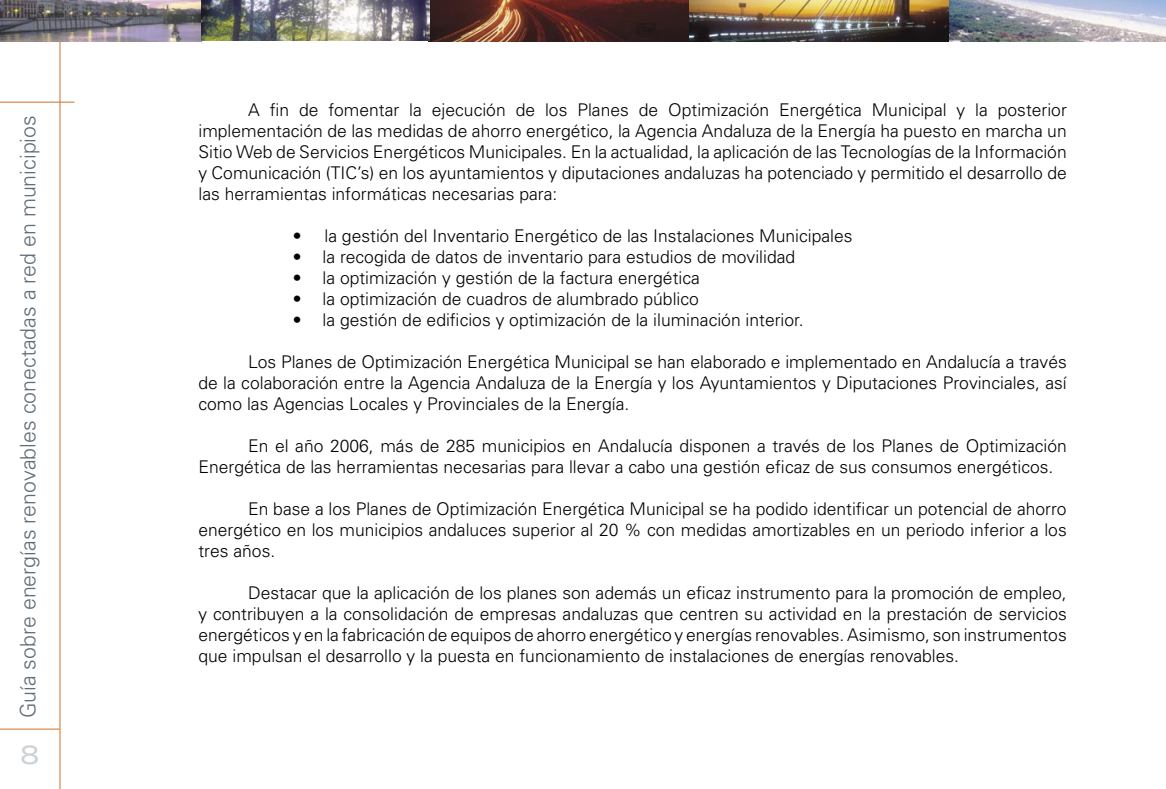
<style>
.page{position:relative;width:1166px;height:789px;background:#fff}
.page>*{position:absolute;margin:0;border:0;box-sizing:border-box;transform-origin:0 0}
.t1{font:expanded 26.25px "Univers";color:#ccd2d8}
.t2{font:300 21.35px "Univers";color:#616d78}
.t3{font:300 17.5px/21px "Univers";color:#000;text-align:justify}
</style>
<div class="page">
<hr style="left:0;top:102px;width:74px;height:1px;background:#cf7127">
<hr style="left:60px;top:0;width:1px;height:789px;background:#cf7127">
<hr style="left:0;top:728px;width:60px;height:1px;background:#cf7127">
<img style="left:0;top:0;width:949px;height:41px">
<img style="left:949px;top:0;width:217px;height:41px">
<p class="t2" style="left:15px;top:718px;width:604px;rotate:-90deg">Guía sobre energías renovables conectadas a red en municipios</p>
<h1 class="t1" style="left:20px;top:738px;width:21px">8</h1>
<p class="t3" style="left:198px;top:99px;width:870px;text-indent:50px">A fin de fomentar la ejecución de los Planes de Optimización Energética Municipal y la posterior implementación de las medidas de ahorro energético, la Agencia Andaluza de la Energía ha puesto en marcha un Sitio Web de Servicios Energéticos Municipales. En la actualidad, la aplicación de las Tecnologías de la Información y Comunicación (TIC’s) en los ayuntamientos y diputaciones andaluzas ha potenciado y permitido el desarrollo de las herramientas informáticas necesarias para:</p>
<p class="t3" style="left:293px;top:225px;width:561px">• la gestión del Inventario Energético de las Instalaciones Municipales</p>
<p class="t3" style="left:293px;top:246px;width:504px">• la recogida de datos de inventario para estudios de movilidad</p>
<p class="t3" style="left:293px;top:267px;width:409px">• la optimización y gestión de la factura energética</p>
<p class="t3" style="left:293px;top:288px;width:408px">• la optimización de cuadros de alumbrado público</p>
<p class="t3" style="left:293px;top:309px;width:512px">• la gestión de edificios y optimización de la iluminación interior.</p>
<p class="t3" style="left:198px;top:351px;width:870px;text-indent:50px">Los Planes de Optimización Energética Municipal se han elaborado e implementado en Andalucía a través de la colaboración entre la Agencia Andaluza de la Energía y los Ayuntamientos y Diputaciones Provinciales, así como las Agencias Locales y Provinciales de la Energía.</p>
<p class="t3" style="left:198px;top:435px;width:870px;text-indent:50px">En el año 2006, más de 285 municipios en Andalucía disponen a través de los Planes de Optimización<br>Energética de las herramientas necesarias para llevar a cabo una gestión eficaz de sus consumos energéticos.</p>
<p class="t3" style="left:198px;top:498px;width:870px;text-indent:50px">En base a los Planes de Optimización Energética Municipal se ha podido identificar un potencial de ahorro energético en los municipios andaluces superior al 20 % con medidas amortizables en un periodo inferior a los tres años.</p>
<p class="t3" style="left:198px;top:582px;width:870px;text-indent:50px">Destacar que la aplicación de los planes son además un eficaz instrumento para la promoción de empleo, y contribuyen a la consolidación de empresas andaluzas que centren su actividad en la prestación de servicios energéticos y en la fabricación de equipos de ahorro energético y energías renovables. Asimismo, son instrumentos que impulsan el desarrollo y la puesta en funcionamiento de instalaciones de energías renovables.</p>
</div>
